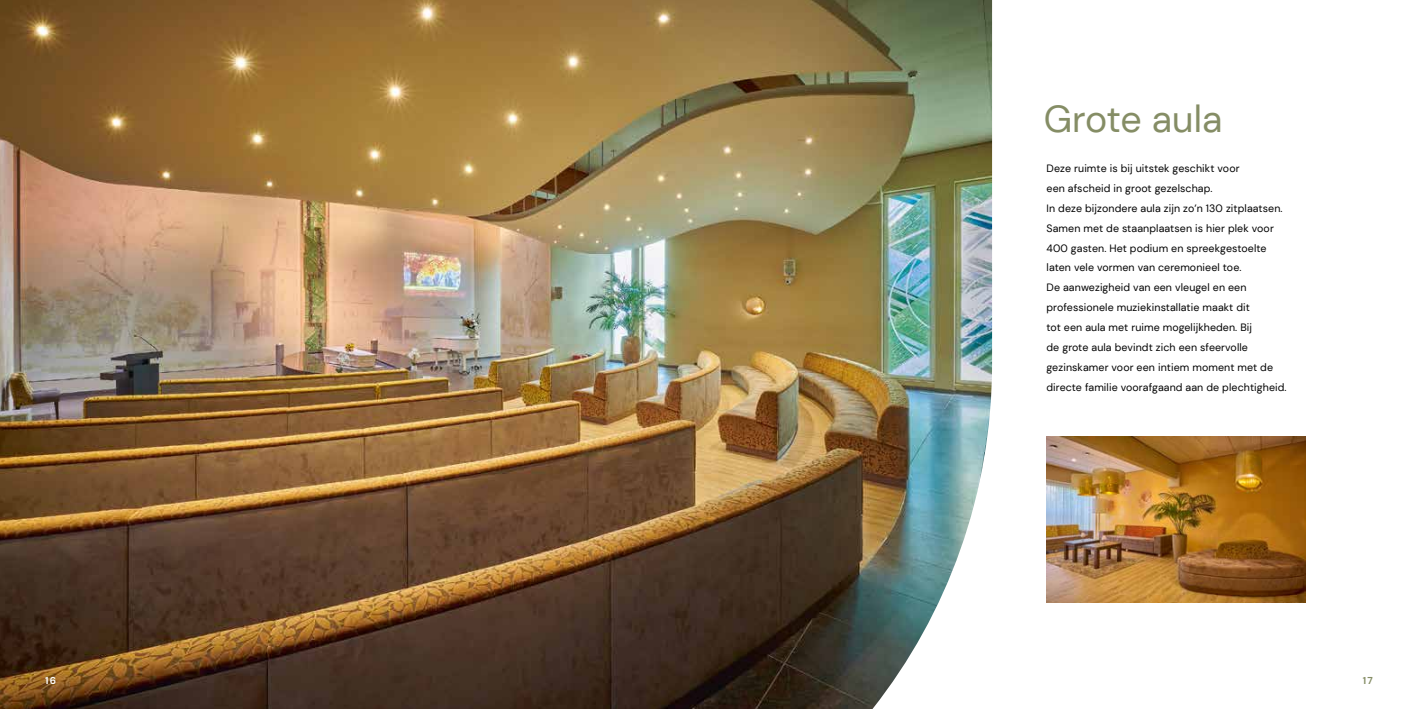
<style>
.page{position:relative;width:1418px;height:709px;background:#fff}
.page>*{position:absolute;margin:0;border:0;box-sizing:border-box;transform-origin:0 0}
.t1{font:37.5px "DM Sans";color:#858d65}
.t2{font:10.62px/19.9px "DM Sans";letter-spacing:.01em;color:#000}
.t3{font:700 10px "DM Sans";color:#858d65}
.t4{font:700 10px "DM Sans";color:#fff}
</style>
<div class="page">
<img style="left:0;top:0;width:992px;height:709px">
<img style="left:1046px;top:437px;width:258px;height:165px">
<p class="t4" style="left:45px;top:674px;width:13px">16</p>
<h1 class="t1" style="left:1043px;top:96px;width:180px">Grote aula</h1>
<p class="t2" style="left:1046px;top:158px;width:242px">Deze ruimte is bij uitstek geschikt voor<br>een afscheid in groot gezelschap.<br>In deze bijzondere aula zijn zo’n 130 zitplaatsen.<br>Samen met de staanplaatsen is hier plek voor 400 gasten. Het podium en spreekgestoelte laten vele vormen van ceremonieel toe.<br>De aanwezigheid van een vleugel en een professionele muziekinstallatie maakt dit<br>tot een aula met ruime mogelijkheden. Bij<br>de grote aula bevindt zich een sfeervolle gezinskamer voor een intiem moment met de directe familie voorafgaand aan de plechtigheid.</p>
<p class="t3" style="left:1362px;top:674px;width:12px">17</p>
</div>
